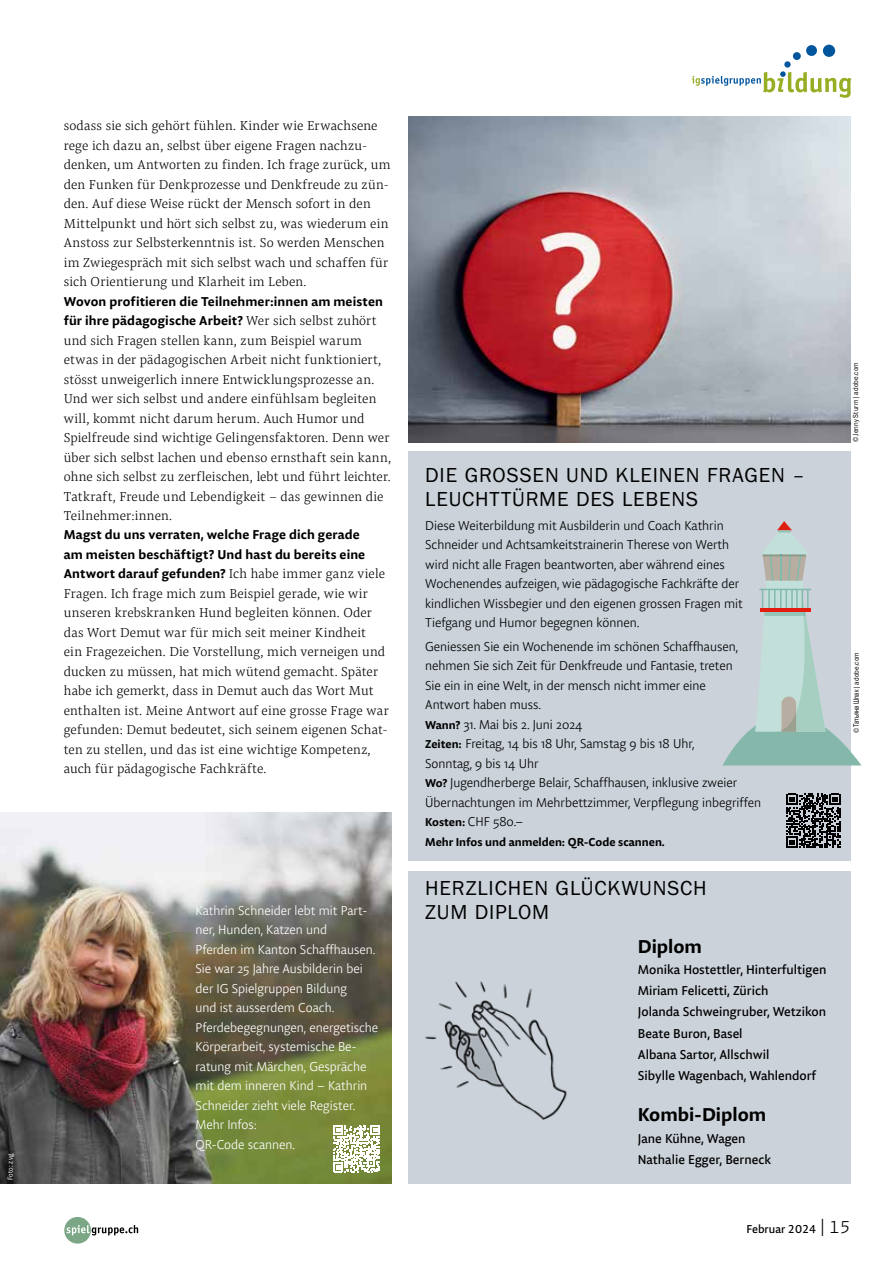
<style>
.page{position:relative;width:893px;height:1263px;background:#fff}
.page>*{position:absolute;margin:0;border:0;box-sizing:border-box;transform-origin:0 0}
.t1{font:21px/24px "Franklin Gothic URW Boo";letter-spacing:.04em;color:#000}
.t2{font:700 19.5px "Pensum Sans";color:#000}
.t3{font:300 13.5px/19.5px "Pensum Pro";letter-spacing:.01em;color:#000}
.t4{font:300 13.5px/19.5px "Pensum Sans";color:#000}
.t5{font:300 13.5px/19.5px "Pensum Sans";color:#fff}
.t6{font:700 13.5px/19.5px "Pensum Sans";letter-spacing:.01em;color:#000}
.t7{font:13.5px/21px "Pensum Sans";color:#000}
.t8{font:700 12px "Pensum Sans";color:#000}
.t9{font:12px "Pensum Sans";color:#000}
.t10{font:7.5px "Franklin Gothic URW Boo";letter-spacing:.02em;color:#000;scale:.9 1}
.t11{font:7.5px "Franklin Gothic URW Boo";letter-spacing:.015em;color:#fff;scale:.9 1}
.s1{font-family:"Pensum Pro";font-weight:300}
.s2{font-weight:700;font-size:12px}
.s3{font-family:"Arial Narrow"}
.s4{font-weight:300;font-size:18px}
</style>
<div class="page">
<img style="left:408px;top:117px;width:442px;height:325px">
<div style="left:408px;top:451px;width:442px;height:409px;background:#cbd2da"></div>
<svg style="left:786px;top:793px;width:55px;height:55px"></svg>
<div style="left:408px;top:871px;width:442px;height:312px;background:#cbd2da"></div>
<img style="left:0;top:813px;width:391px;height:370px">
<div style="left:766px;top:580px;width:36px;height:9px;background:#c2e0d9"></div>
<svg style="left:723px;top:589px;width:138px;height:176px"></svg>
<svg style="left:762px;top:521px;width:45px;height:60px"></svg>
<img style="left:425px;top:981px;width:142px;height:139px">
<svg style="left:333px;top:1125px;width:47px;height:47px"></svg>
<div style="left:64px;top:1217px;width:27px;height:26px;background:#7ba786;border-radius:50%"></div>
<svg style="left:66px;top:1225px;width:72px;height:10px"></svg>
<svg style="left:784px;top:61px;width:7px;height:7px"></svg>
<div style="left:793px;top:52px;width:8px;height:8px;background:#00569d;border-radius:50%"></div>
<div style="left:806px;top:45px;width:11px;height:11px;background:#00569d;border-radius:50%"></div>
<div style="left:823px;top:45px;width:12px;height:12px;background:#00569d;border-radius:50%"></div>
<svg style="left:692px;top:71px;width:159px;height:27px"></svg>
<p class="t11" style="left:6px;top:1180px;width:30px;rotate:-90deg">Foto: zvg</p>
<p class="t3" style="left:64px;top:116px;width:328px">sodass sie sich gehört fühlen. Kinder wie Erwachsene rege ich dazu an, selbst über eigene Fragen nachzu&shy;denken, um Antworten zu finden. Ich frage zurück, um den Funken für Denkprozesse und Denkfreude zu zün&shy;den. Auf diese Weise rückt der Mensch sofort in den Mittelpunkt und hört sich selbst zu, was wiederum ein Anstoss zur Selbsterkenntnis ist. So werden Menschen im Zwiegespräch mit sich selbst wach und schaffen für sich Orientierung und Klarheit im Leben.</p>
<p class="t6" style="left:64px;top:291px;width:321px">Wovon profitieren die Teilnehmer:innen am meisten für ihre pädagogische Arbeit? <span class="s1">Wer sich selbst zuhört</span></p>
<p class="t3" style="left:64px;top:330px;width:329px">und sich Fragen stellen kann, zum Beispiel warum etwas in der pädagogischen Arbeit nicht funktioniert, stösst unweigerlich innere Entwicklungsprozesse an.<br>Und wer sich selbst und andere einfühlsam begleiten will, kommt nicht darum herum. Auch Humor und Spielfreude sind wichtige Gelingensfaktoren. Denn wer über sich selbst lachen und ebenso ernsthaft sein kann, ohne sich selbst zu zerfleischen, lebt und führt leichter.<br>Tatkraft, Freude und Lebendigkeit – das gewinnen die Teilnehmer:innen.</p>
<p class="t6" style="left:64px;top:525px;width:323px">Magst du uns verraten, welche Frage dich gerade<br>am meisten beschäftigt? Und hast du bereits eine<br>Antwort darauf gefunden? <span class="s1">Ich habe immer ganz viele</span></p>
<p class="t3" style="left:64px;top:583px;width:326px">Fragen. Ich frage mich zum Beispiel gerade, wie wir unseren krebskranken Hund begleiten können. Oder das Wort Demut war für mich seit meiner Kindheit<br>ein Fragezeichen. Die Vorstellung, mich verneigen und ducken zu müssen, hat mich wütend gemacht. Später habe ich gemerkt, dass in Demut auch das Wort Mut enthalten ist. Meine Antwort auf eine grosse Frage war gefunden: Demut bedeutet, sich seinem eigenen Schat&shy;ten zu stellen, und das ist eine wichtige Kompetenz, auch für pädagogische Fachkräfte.</p>
<p class="t5" style="left:196px;top:900px;width:184px">Kathrin Schneider lebt mit Part&shy;ner, Hunden, Katzen und<br>Pferden im Kanton Schaffhausen.<br>Sie war 25 Jahre Ausbilderin bei der IG Spielgruppen Bildung<br>und ist ausserdem Coach.<br>Pferdebegegnungen, energetische<br>Körperarbeit, systemische Be&shy;ratung mit Märchen, Gespräche mit dem inneren Kind - Kathrin<br>Schneider zieht viele Register.<br>Mehr Infos:<br>QR-Code scannen.</p>
<h1 class="t1" style="left:425px;top:462px;width:381px">DIE GROSSEN UND KLEINEN FRAGEN –<br>LEUCHTTÜRME DES LEBENS</h1>
<p class="t4" style="left:425px;top:515px;width:319px">Diese Weiterbildung mit Ausbilderin und Coach Kathrin Schneider und Achtsamkeitstrainerin Therese von Werth wird nicht alle Fragen beantworten, aber während eines Wochenendes aufzeigen, wie pädagogische Fachkräfte der kindlichen Wissbegier und den eigenen grossen Fragen mit Tiefgang und Humor begegnen können.</p>
<p class="t4" style="left:425px;top:636px;width:337px">Geniessen Sie ein Wochenende im schönen Schaffhausen, nehmen Sie sich Zeit für Denkfreude und Fantasie, treten<br>Sie ein in eine Welt, in der mensch nicht immer eine<br>Antwort haben muss.<br><span class="s2">Wann?</span> 31. Mai bis 2. Juni 2024<br><span class="s2">Zeiten:</span> Freitag, 14 bis 18 Uhr, Samstag 9 bis 18 Uhr,<br>Sonntag, 9 bis 14 Uhr<br><span class="s2">Wo?</span> Jugendherberge Belair, Schaffhausen, inklusive zweier Übernachtungen im Mehrbettzimmer, Verpflegung inbegriffen <span class="s2">Kosten:</span> CHF 580.–</p>
<p class="t8" style="left:425px;top:833px;width:241px">Mehr Infos und anmelden: QR-Code scannen.</p>
<h1 class="t1" style="left:425px;top:875px;width:283px">HERZLICHEN GLÜCKWUNSCH<br>ZUM DIPLOM</h1>
<h2 class="t2" style="left:638px;top:933px;width:66px">Diplom</h2>
<p class="t7" style="left:638px;top:959px;width:190px">Monika Hostettler, Hinterfultigen<br>Miriam Felicetti, Zürich<br>Jolanda Schweingruber, Wetzikon<br>Beate Buron, Basel<br>Albana Sartor, Allschwil<br>Sibylle Wagenbach, Wahlendorf</p>
<h2 class="t2" style="left:638px;top:1101px;width:130px">Kombi-Diplom</h2>
<p class="t7" style="left:638px;top:1127px;width:135px">Jane Kühne, Wagen<br>Nathalie Egger, Berneck</p>
<p class="t10" style="left:851px;top:442px;width:90px;rotate:-90deg">©Jenny Sturm|adobe.com</p>
<p class="t10" style="left:852px;top:733px;width:92px;rotate:-90deg">©<span class="s3">Татьяна Шпак</span>|adobe.com</p>
<p class="t9" style="left:746px;top:1221px;width:106px">Februar 2024 <span class="s4">| 15</span></p>
</div>
